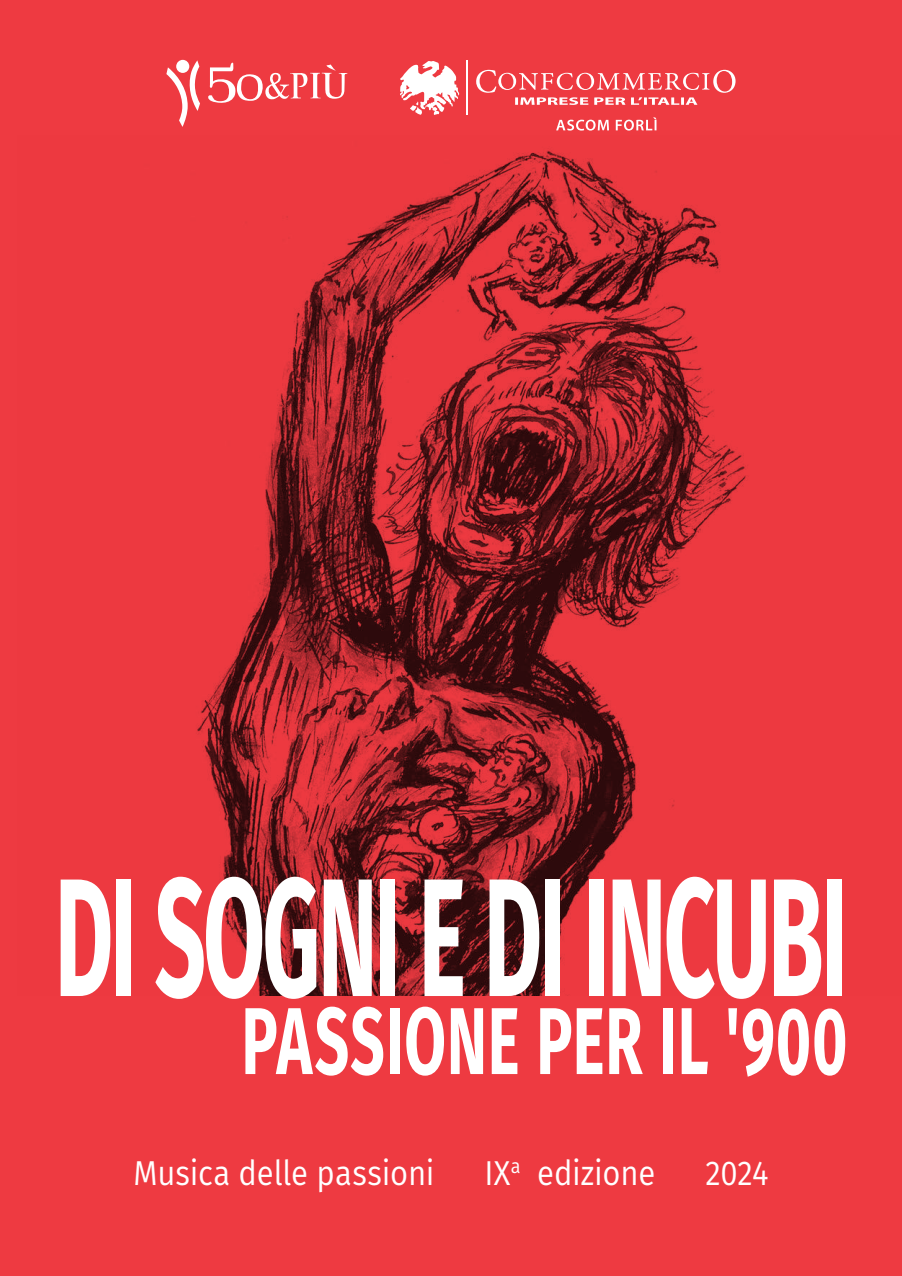
<style>
.page{position:relative;width:902px;height:1276px;background:#fff}
.page>*{position:absolute;margin:0;border:0;box-sizing:border-box;transform-origin:0 0}
.t1{font:700 168px "Fira Sans";letter-spacing:-.03em;color:#fff;scale:.54 1}
.t2{font:700 94.8px "Fira Sans";letter-spacing:.015em;color:#fff;scale:.64 1}
.t3{font:34.5px "Fira Sans";letter-spacing:-.005em;color:#fff;scale:.9 1}
</style>
<div class="page">
<div style="left:0;top:0;width:901px;height:1275px;background:#ee3a41"></div>
<img style="left:197px;top:150px;width:552px;height:846px">
<svg style="left:166px;top:60px;width:34px;height:67px"></svg>
<div style="left:176px;top:60px;width:13px;height:13px;background:#fff;border-radius:50%"></div>
<svg style="left:208px;top:62px;width:139px;height:41px"></svg>
<svg style="left:400px;top:61px;width:59px;height:54px"></svg>
<svg style="left:476px;top:70px;width:259px;height:35px"></svg>
<svg style="left:556px;top:117px;width:100px;height:14px"></svg>
<hr style="left:466px;top:60px;width:2px;height:54px;background:#fff">
<h1 class="t1" style="left:55px;top:796px;width:1468px">DI SOGNI E DI INCUBI</h1>
<h2 class="t2" style="left:241px;top:961px;width:948px">PASSIONE PER IL '900</h2>
<p class="t3" style="left:133px;top:1147px;width:336px">Musica delle passioni</p>
<p class="t3" style="left:484px;top:1147px;width:191px">IX<sup>a</sup> edizione</p>
<p class="t3" style="left:705px;top:1147px;width:72px">2024</p>
</div>
